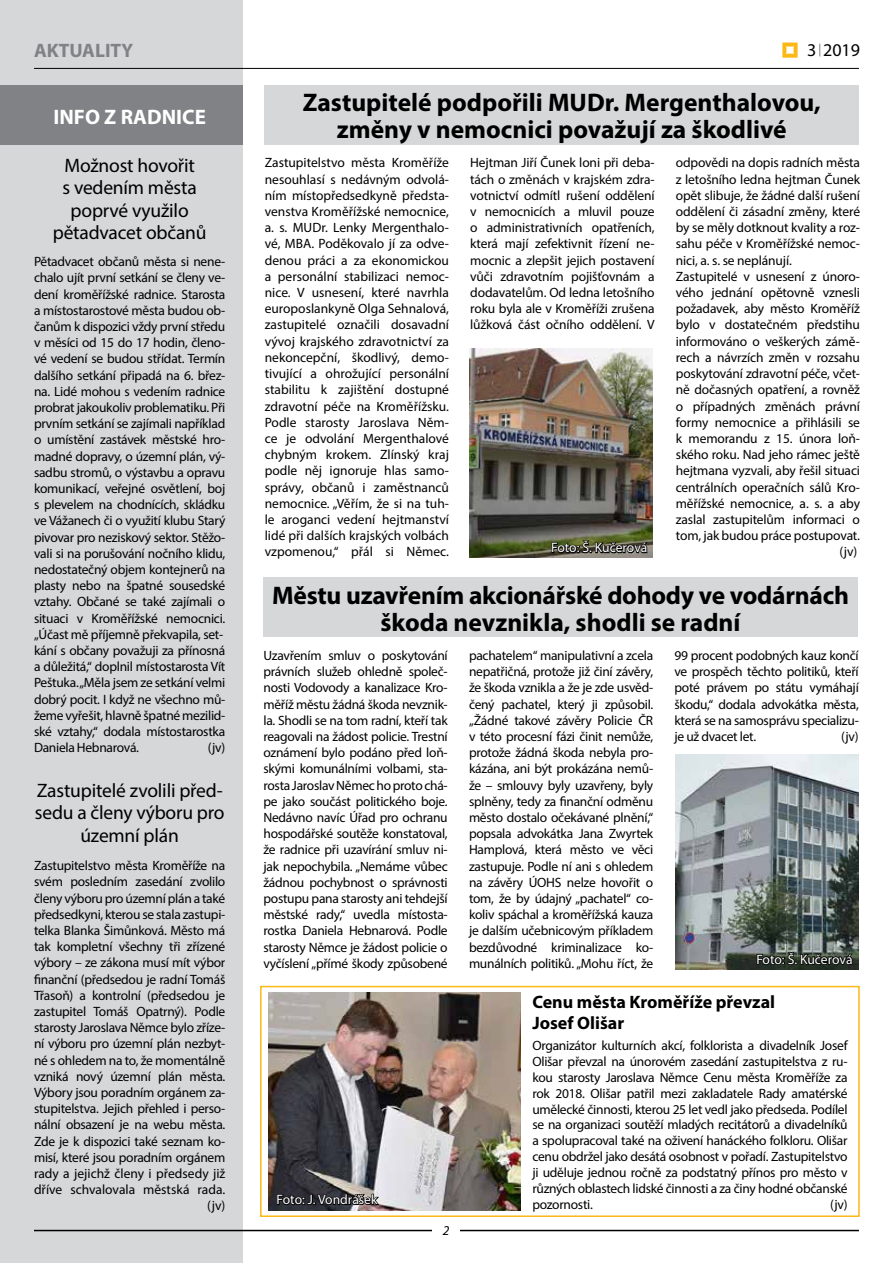
<style>
.page{position:relative;width:893px;height:1263px;background:#fff}
.page>*{position:absolute;margin:0;border:0;box-sizing:border-box;transform-origin:0 0}
.t1{font:700 25.5px/27px "Myriad Pro";color:#000;text-align:center}
.t2{font:700 21px "Myriad Pro";color:#fff}
.t3{font:19.5px/22.5px "Myriad Pro";letter-spacing:-.01em;color:#000;text-align:center}
.t4{font:700 19.5px "Myriad Pro";color:#808285}
.t5{font:700 18px/21px "Myriad Pro";color:#000}
.t6{font:18px "Myriad Pro";color:#000}
.t7{font:13.65px "Myriad Pro";letter-spacing:-.005em;color:#fff}
.t8{font:13.5px/16.2px "Myriad Pro";letter-spacing:-.02em;color:#000;text-align:justify}
.t9{font:italic 13.5px "Myriad Pro";color:#000}
</style>
<div class="page">
<div style="left:260px;top:986px;width:600px;height:231px;border:2px solid #fdb913"></div>
<div style="left:0;top:0;width:242px;height:1263px;background:#d5d7d8"></div>
<div style="left:0;top:85px;width:242px;height:60px;background:#808285"></div>
<hr style="left:34px;top:1230px;width:825px;height:1px;background:#000">
<div style="left:433px;top:1225px;width:27px;height:10px;background:#fff"></div>
<hr style="left:34px;top:68px;width:825px;height:1px;background:#000">
<svg style="left:782px;top:43px;width:16px;height:15px"></svg>
<svg style="left:819px;top:44px;width:1px;height:12px"></svg>
<img style="left:469px;top:349px;width:184px;height:208px">
<div style="left:265px;top:85px;width:594px;height:60px;background:#d5d7d8"></div>
<svg style="left:551px;top:525px;width:98px;height:33px;background:#565743"></svg>
<img style="left:269px;top:992px;width:252px;height:218px">
<div style="left:263px;top:578px;width:594px;height:59px;background:#d5d7d8"></div>
<img style="left:675px;top:755px;width:184px;height:214px">
<svg style="left:756px;top:936px;width:98px;height:34px;background:#414a45"></svg>
<svg style="left:276px;top:1177px;width:105px;height:39px;background:#626061"></svg>
<h3 class="t4" style="left:34px;top:38px;width:101px">AKTUALITY</h3>
<h2 class="t2" style="left:53px;top:103px;width:154px">INFO Z RADNICE</h2>
<h3 class="t3" style="left:53px;top:154px;width:155px">Možnost hovořit<br>s vedením města poprvé využilo pětadvacet občanů</h3>
<p class="t8" style="left:34px;top:253px;width:193px;text-align:left">Pětadvacet občanů města si nene&shy;chalo ujít první setkání se členy ve&shy;dení kroměřížské radnice. Starosta a místostarostové města budou ob&shy;čanům k dispozici vždy první středu v měsíci od 15 do 17 hodin, členo&shy;vé vedení se budou střídat. Termín dalšího setkání připadá na 6. břez&shy;na. Lidé mohou s vedením radnice probrat jakoukoliv problematiku. Při prvním setkání se zajímali například o umístění zastávek městské hro&shy;madné dopravy, o územní plán, vý&shy;sadbu stromů, o výstavbu a opravu komunikací, veřejné osvětlení, boj s plevelem na chodnících, skládku ve Vážanech či o využití klubu Starý pivovar pro neziskový sektor. Stěžo&shy;vali si na porušování nočního klidu, nedostatečný objem kontejnerů na plasty nebo na špatné sousedské vztahy. Občané se také zajímali o situaci v Kroměřížské nemocnici. „Účast mě příjemně překvapila, set&shy;kání s občany považuji za přínosná a důležitá,“ doplnil místostarosta Vít Peštuka. „Měla jsem ze setkání velmi dobrý pocit. I když ne všechno mů&shy;žeme vyřešit, hlavně špatné mezilid&shy;ské vztahy,“ dodala místostarostka Daniela Hebnarová.</p>
<p class="t8" style="left:208px;top:739px;width:19px">(jv)</p>
<h3 class="t3" style="left:35px;top:779px;width:191px">Zastupitelé zvolili před&shy;sedu a členy výboru pro územní plán</h3>
<p class="t8" style="left:34px;top:857px;width:193px;text-align:right">Zastupitelstvo města Kroměříže na svém posledním zasedání zvolilo členy výboru pro územní plán a také předsedkyni, kterou se stala zastupi&shy;telka Blanka Šimůnková. Město má tak kompletní všechny tři zřízené výbory – ze zákona musí mít výbor finanční (předsedou je radní Tomáš<br>Třasoň) a kontrolní (předsedou je zastupitel Tomáš Opatrný). Podle starosty Jaroslava Němce bylo zříze&shy;ní výboru pro územní plán nezbyt&shy;né s ohledem na to, že momentálně vzniká nový územní plán města.<br>Výbory jsou poradním orgánem za&shy;stupitelstva. Jejich přehled i perso&shy;nální obsazení je na webu města.<br>Zde je k dispozici také seznam ko&shy;misí, které jsou poradním orgánem rady a jejichž členy i předsedy již dříve schvalovala městská rada. (jv)</p>
<h3 class="t6" style="left:807px;top:39px;width:54px">3 2019</h3>
<h1 class="t1" style="left:303px;top:88px;width:520px">Zastupitelé podpořili MUDr. Mergenthalovou, změny v nemocnici považují za škodlivé</h1>
<p class="t8" style="left:265px;top:155px;width:186px">Zastupitelstvo města Kroměříže nesouhlasí s nedávným odvolá&shy;ním místopředsedkyně předsta&shy;venstva Kroměřížské nemocnice, a. s. MUDr. Lenky Mergenthalo&shy;vé, MBA. Poděkovalo jí za odve&shy;denou práci a za ekonomickou a personální stabilizaci nemoc&shy;nice. V usnesení, které navrhla europoslankyně Olga Sehnalová, zastupitelé označili dosavadní vývoj krajského zdravotnictví za nekoncepční, škodlivý, demo&shy;tivující a ohrožující personální stabilitu k zajištění dostupné zdravotní péče na Kroměřížsku.<br>Podle starosty Jaroslava Něm&shy;ce je odvolání Mergenthalové chybným krokem. Zlínský kraj podle něj ignoruje hlas samo&shy;správy, občanů i zaměstnanců nemocnice. „Věřím, že si na tuh&shy;le aroganci vedení hejtmanství lidé při dalších krajských volbách vzpomenou,“ přál si Němec.</p>
<p class="t8" style="left:470px;top:155px;width:186px">Hejtman Jiří Čunek loni při deba&shy;tách o změnách v krajském zdra&shy;votnictví odmítl rušení oddělení v nemocnicích a mluvil pouze o administrativních opatřeních, která mají zefektivnit řízení ne&shy;mocnic a zlepšit jejich postavení vůči zdravotním pojišťovnám a dodavatelům. Od ledna letošního roku byla ale v Kroměříži zrušena lůžková část očního oddělení. V</p>
<p class="t8" style="left:676px;top:155px;width:186px">odpovědi na dopis radních města</p>
<p class="t8" style="left:676px;top:171px;width:186px">z letošního ledna hejtman Čunek</p>
<p class="t8" style="left:676px;top:187px;width:186px">opět slibuje, že žádné další rušení</p>
<p class="t8" style="left:676px;top:203px;width:186px">oddělení či zásadní změny, které</p>
<p class="t8" style="left:676px;top:219px;width:186px">by se měly dotknout kvality a roz-</p>
<p class="t8" style="left:676px;top:236px;width:186px">sahu péče v Kroměřížské nemoc-</p>
<p class="t8" style="left:676px;top:252px;width:118px">nici, a. s. se neplánují.</p>
<p class="t8" style="left:676px;top:268px;width:186px">Zastupitelé v usnesení z únoro-</p>
<p class="t8" style="left:676px;top:284px;width:186px">vého jednání opětovně vznesli</p>
<p class="t8" style="left:676px;top:300px;width:186px">požadavek, aby město Kroměříž</p>
<p class="t8" style="left:676px;top:317px;width:186px">bylo v dostatečném předstihu</p>
<p class="t8" style="left:676px;top:333px;width:186px">informováno o veškerých zámě-</p>
<p class="t8" style="left:676px;top:349px;width:186px">rech a návrzích změn v rozsahu</p>
<p class="t8" style="left:676px;top:365px;width:186px">poskytování zdravotní péče, včet-</p>
<p class="t8" style="left:676px;top:381px;width:186px">ně dočasných opatření, a rovněž</p>
<p class="t8" style="left:676px;top:398px;width:186px">o případných změnách právní</p>
<p class="t8" style="left:676px;top:414px;width:186px">formy nemocnice a přihlásili se</p>
<p class="t8" style="left:676px;top:430px;width:186px">k memorandu z 15. února loň-</p>
<p class="t8" style="left:676px;top:446px;width:186px">ského roku. Nad jeho rámec ještě</p>
<p class="t8" style="left:676px;top:462px;width:186px">hejtmana vyzvali, aby řešil situaci</p>
<p class="t8" style="left:676px;top:479px;width:186px">centrálních operačních sálů Kro-</p>
<p class="t8" style="left:676px;top:495px;width:186px">měřížské nemocnice, a. s. a aby</p>
<p class="t8" style="left:676px;top:511px;width:186px">zaslal zastupitelům informaci o</p>
<p class="t8" style="left:676px;top:527px;width:186px">tom, jak budou práce postupovat.</p>
<p class="t8" style="left:839px;top:543px;width:19px">(jv)</p>
<p class="t7" style="left:551px;top:539px;width:98px">Foto: Š. Kučerová</p>
<h1 class="t1" style="left:272px;top:581px;width:578px">Městu uzavřením akcionářské dohody ve vodárnách škoda nevznikla, shodli se radní</h1>
<p class="t8" style="left:263px;top:647px;width:186px">Uzavřením smluv o poskytování právních služeb ohledně společ&shy;nosti Vodovody a kanalizace Kro&shy;měříž městu žádná škoda nevznik&shy;la. Shodli se na tom radní, kteří tak reagovali na žádost policie. Trestní oznámení bylo podáno před loň&shy;skými komunálními volbami, sta&shy;rosta Jaroslav Němec ho proto chá&shy;pe jako součást politického boje.<br>Nedávno navíc Úřad pro ochranu hospodářské soutěže konstatoval, že radnice při uzavírání smluv ni&shy;jak nepochybila. „Nemáme vůbec žádnou pochybnost o správnosti postupu pana starosty ani tehdejší městské rady,“ uvedla místosta&shy;rostka Daniela Hebnarová. Podle starosty Němce je žádost policie o vyčíslení „přímé škody způsobené</p>
<p class="t8" style="left:469px;top:647px;width:186px">pachatelem“ manipulativní a zcela nepatřičná, protože již činí závěry, že škoda vznikla a že je zde usvěd&shy;čený pachatel, který ji způsobil. „Žádné takové závěry Policie ČR v této procesní fázi činit nemůže, protože žádná škoda nebyla pro&shy;kázána, ani být prokázána nemů&shy;že – smlouvy byly uzavřeny, byly splněny, tedy za finanční odměnu město dostalo očekávané plnění,“ popsala advokátka Jana Zwyrtek Hamplová, která město ve věci zastupuje. Podle ní ani s ohledem na závěry ÚOHS nelze hovořit o tom, že by údajný „pachatel“ co&shy;koliv spáchal a kroměřížská kauza je dalším učebnicovým příkladem bezdůvodné kriminalizace ko&shy;munálních politiků. „Mohu říct, že</p>
<p class="t8" style="left:674px;top:647px;width:186px">99 procent podobných kauz končí ve prospěch těchto politiků, kteří poté právem po státu vymáhají škodu,“ dodala advokátka města, která se na samosprávu specializu&shy;je už dvacet let.</p>
<p class="t8" style="left:841px;top:728px;width:19px">(jv)</p>
<p class="t7" style="left:756px;top:951px;width:98px">Foto: Š. Kučerová</p>
<h3 class="t5" style="left:532px;top:990px;width:244px">Cenu města Kroměříže převzal<br>Josef Olišar</h3>
<p class="t8" style="left:532px;top:1038px;width:317px">Organizátor kulturních akcí, folklorista a divadelník Josef Olišar převzal na únorovém zasedání zastupitelstva z ru&shy;kou starosty Jaroslava Němce Cenu města Kroměříže za rok 2018. Olišar patřil mezi zakladatele Rady amatérské umělecké činnosti, kterou 25 let vedl jako předseda. Podílel se na organizaci soutěží mladých recitátorů a divadelníků a spolupracoval také na oživení hanáckého folkloru. Olišar cenu obdržel jako desátá osobnost v pořadí. Zastupitelstvo ji uděluje jednou ročně za podstatný přínos pro město v různých oblastech lidské činnosti a za činy hodné občanské pozornosti.</p>
<p class="t7" style="left:277px;top:1191px;width:102px">Foto: J. Vondrášek</p>
<p class="t8" style="left:830px;top:1196px;width:19px">(jv)</p>
<p class="t9" style="left:443px;top:1222px;width:8px">2</p>
</div>
